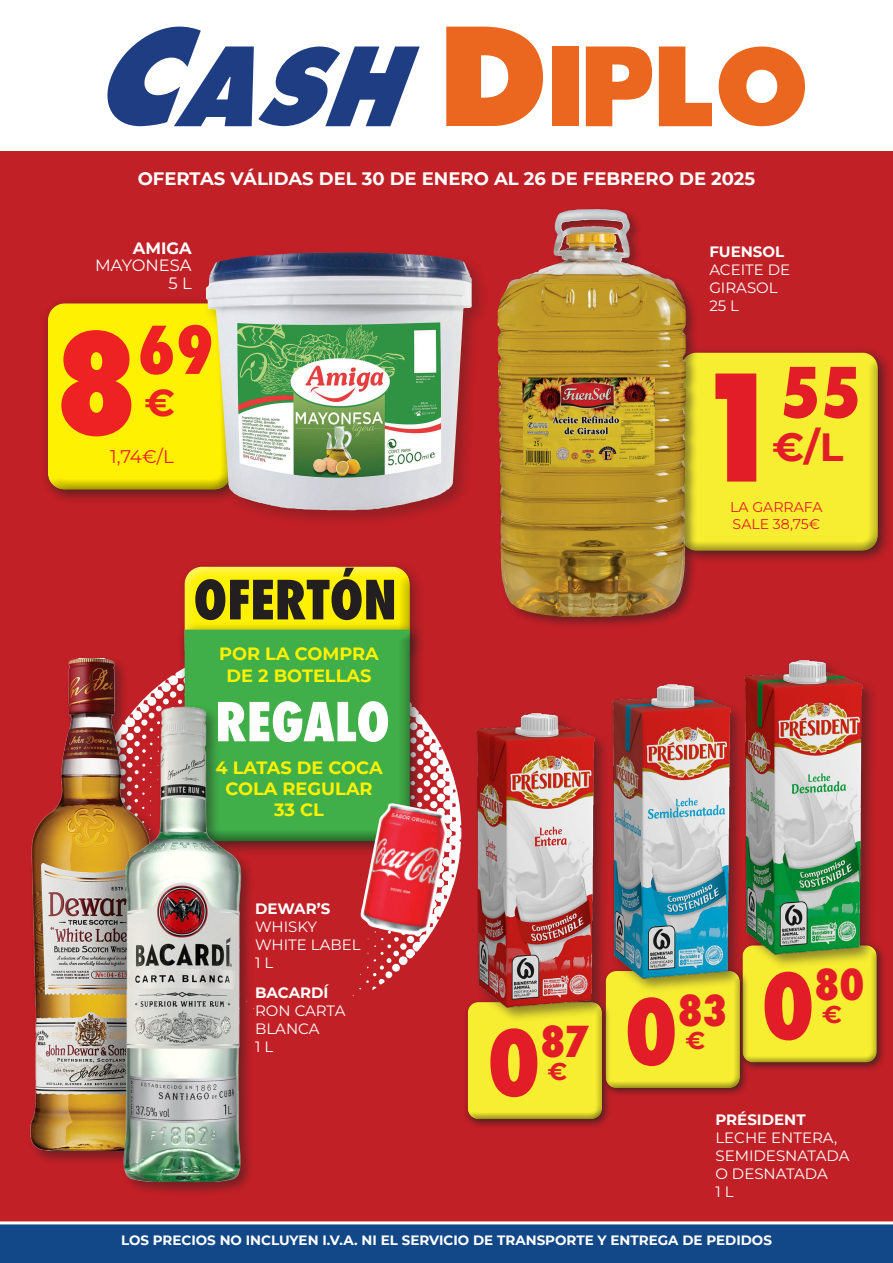
<style>
.page{position:relative;width:893px;height:1263px;background:#fff}
.page>*{position:absolute;margin:0;border:0;box-sizing:border-box;transform-origin:0 0}
.t1{font:800 condensed 67.35px "Futura";color:#e31d28}
.t2{font:800 condensed 64.05px "Futura";color:#ee2123}
.t3{font:800 condensed 52.5px "Futura";color:#231f20}
.t4{font:800 condensed 52.2px "Futura";color:#fff}
.t5{font:800 condensed 41.4px "Futura";color:#e31d28}
.t6{font:700 39.3px "Montserrat";color:#e31d28}
.t7{font:700 37.35px "Montserrat";color:#ee2123}
.t8{font:700 24.15px "Montserrat";color:#e31d28}
.t9{font:100 18.3px "Montserrat";color:#ee2123}
.t10{font:700 18px "Montserrat";color:#fff}
.t11{font:700 17.7px/21.3px "Montserrat";color:#fff101;text-align:center}
.t12{font:100 16.35px/17.5px "Montserrat";color:#fff;text-align:right}
.t13{font:700 16.35px "Montserrat";color:#fff}
.t14{font:100 15px/18px "Montserrat";color:#fff}
.t15{font:700 15px "Montserrat";color:#fff}
.t16{font:100 14.1px/17px "Montserrat";color:#e31d28}
.t17{font:700 13.5px "Montserrat";color:#fff}
.s1{font-size:136.05px}
.s2{font-size:143.25px}
.s3{font-size:88.2px}
</style>
<div class="page">
<div style="left:0;top:132px;width:893px;height:1120px;background:#c12026"></div>
<div style="left:0;top:1224px;width:893px;height:39px;background:#124887"></div>
<hr style="left:0;top:1221px;width:893px;height:3px;background:#fff">
<div style="left:0;top:0;width:893px;height:151px;background:#fff"></div>
<div style="left:553px;top:47px;width:26px;height:79px;background:#eb661f"></div>
<svg style="left:659px;top:47px;width:53px;height:79px"></svg>
<svg style="left:446px;top:27px;width:97px;height:99px"></svg>
<svg style="left:586px;top:47px;width:66px;height:79px"></svg>
<svg style="left:719px;top:47px;width:86px;height:79px"></svg>
<svg style="left:107px;top:27px;width:313px;height:99px"></svg>
<svg style="left:168px;top:672px;width:294px;height:264px"></svg>
<svg style="left:448px;top:828px;width:4px;height:10px"></svg>
<svg style="left:436px;top:779px;width:10px;height:9px"></svg>
<div style="left:430px;top:758px;width:9px;height:8px;background:#fff;border-radius:50%"></div>
<div style="left:437px;top:793px;width:8px;height:9px;background:#fff;border-radius:50%"></div>
<div style="left:430px;top:772px;width:8px;height:8px;background:#fff;border-radius:50%"></div>
<div style="left:430px;top:787px;width:8px;height:7px;background:#fff;border-radius:50%"></div>
<div style="left:424px;top:780px;width:6px;height:7px;background:#fff;border-radius:50%"></div>
<svg style="left:165px;top:678px;width:264px;height:319px"></svg>
<div style="left:675px;top:346px;width:217px;height:219px;background:#231f20;opacity:.7"></div>
<div style="left:678px;top:351px;width:200px;height:193px;background:#fff;opacity:.75"></div>
<div style="left:678px;top:357px;width:200px;height:194px;background:#231f20;opacity:.75"></div>
<div style="left:738px;top:941px;width:148px;height:131px;background:#231f20;opacity:.7"></div>
<div style="left:741px;top:948px;width:136px;height:115px;background:#231f20;opacity:.75"></div>
<div style="left:601px;top:967px;width:148px;height:130px;background:#231f20;opacity:.7"></div>
<div style="left:604px;top:974px;width:136px;height:115px;background:#231f20;opacity:.75"></div>
<div style="left:463px;top:998px;width:148px;height:130px;background:#231f20;opacity:.7"></div>
<div style="left:466px;top:1005px;width:136px;height:115px;background:#231f20;opacity:.75"></div>
<div style="left:177px;top:559px;width:249px;height:107px;background:#231f20;opacity:.4"></div>
<div style="left:183px;top:566px;width:228px;height:82px;background:#fff;opacity:.75"></div>
<div style="left:183px;top:572px;width:228px;height:80px;background:#231f20;opacity:.75"></div>
<div style="left:177px;top:622px;width:249px;height:235px;background:#231f20;opacity:.7"></div>
<div style="left:183px;top:630px;width:228px;height:212px;background:#231f20;opacity:.75"></div>
<div style="left:28px;top:656px;width:137px;height:510px;background:#231f20;opacity:.5"></div>
<img style="left:30px;top:659px;width:120px;height:491px">
<div style="left:120px;top:703px;width:136px;height:494px;background:#231f20;opacity:.5"></div>
<img style="left:123px;top:706px;width:118px;height:476px">
<img style="left:360px;top:803px;width:88px;height:132px">
<div style="left:41px;top:296px;width:205px;height:209px;background:#231f20;opacity:.7"></div>
<div style="left:46px;top:303px;width:186px;height:178px;background:#fff101"></div>
<div style="left:46px;top:309px;width:186px;height:182px;background:#231f20;opacity:.75"></div>
<div style="left:202px;top:248px;width:288px;height:280px;background:#231f20;opacity:.3"></div>
<img style="left:206px;top:252px;width:247px;height:258px">
<div style="left:610px;top:681px;width:135px;height:312px;background:#231f20;opacity:.5"></div>
<img style="left:612px;top:684px;width:118px;height:294px">
<div style="left:742px;top:658px;width:136px;height:312px;background:#231f20;opacity:.5"></div>
<img style="left:745px;top:661px;width:118px;height:293px">
<div style="left:474px;top:711px;width:136px;height:312px;background:#231f20;opacity:.5"></div>
<img style="left:476px;top:714px;width:119px;height:294px">
<div style="left:495px;top:207px;width:203px;height:423px;background:#231f20;opacity:.5"></div>
<img style="left:497px;top:209px;width:101px;height:236px">
<p class="t10" style="left:138px;top:166px;width:619px">OFERTAS VÁLIDAS DEL 30 DE ENERO AL 26 DE FEBRERO DE 2025</p>
<p class="t13" style="left:133px;top:236px;width:60px">AMIGA</p>
<p class="t12" style="left:95px;top:256px;width:98px">MAYONESA<br>5 L</p>
<h2 class="t2" style="left:55px;top:306px;width:160px"><span class="s1">8</span>69</h2>
<h3 class="t7" style="left:145px;top:375px;width:32px">€</h3>
<p class="t9" style="left:110px;top:444px;width:65px">1,74€/L</p>
<h3 class="t3" style="left:194px;top:564px;width:205px">OFERTÓN</h3>
<p class="t11" style="left:219px;top:643px;width:161px">POR LA COMPRA<br>DE 2 BOTELLAS</p>
<h3 class="t4" style="left:215px;top:686px;width:176px">REGALO</h3>
<p class="t11" style="left:215px;top:756px;width:169px">4 LATAS DE COCA<br>COLA REGULAR<br>33 CL</p>
<p class="t15" style="left:255px;top:898px;width:77px">DEWAR’S</p>
<p class="t14" style="left:255px;top:917px;width:107px">WHISKY<br>WHITE LABEL<br>1 L</p>
<p class="t15" style="left:255px;top:982px;width:75px">BACARDÍ</p>
<p class="t14" style="left:255px;top:1001px;width:92px">RON CARTA<br>BLANCA<br>1 L</p>
<p class="t15" style="left:709px;top:240px;width:76px">FUENSOL</p>
<p class="t14" style="left:709px;top:260px;width:82px">ACEITE DE<br>GIRASOL<br>25 L</p>
<h1 class="t1" style="left:694px;top:347px;width:169px"><span class="s2">1</span>55</h1>
<h3 class="t6" style="left:772px;top:419px;width:73px">€/L</h3>
<p class="t16" style="left:730px;top:498px;width:94px">LA GARRAFA<br>SALE 38,75€</p>
<h3 class="t5" style="left:487px;top:1013px;width:103px"><span class="s3">0</span>87</h3>
<h3 class="t8" style="left:547px;top:1054px;width:21px">€</h3>
<h3 class="t5" style="left:625px;top:982px;width:104px"><span class="s3">0</span>83</h3>
<h3 class="t8" style="left:685px;top:1023px;width:21px">€</h3>
<h3 class="t5" style="left:761px;top:956px;width:104px"><span class="s3">0</span>80</h3>
<h3 class="t8" style="left:822px;top:997px;width:21px">€</h3>
<p class="t15" style="left:715px;top:1109px;width:92px">PRÉSIDENT</p>
<p class="t14" style="left:715px;top:1129px;width:136px">LECHE ENTERA,<br>SEMIDESNATADA<br>O DESNATADA<br>1 L</p>
<p class="t17" style="left:121px;top:1231px;width:652px">LOS PRECIOS NO INCLUYEN I.V.A. NI EL SERVICIO DE TRANSPORTE Y ENTREGA DE PEDIDOS</p>
</div>
